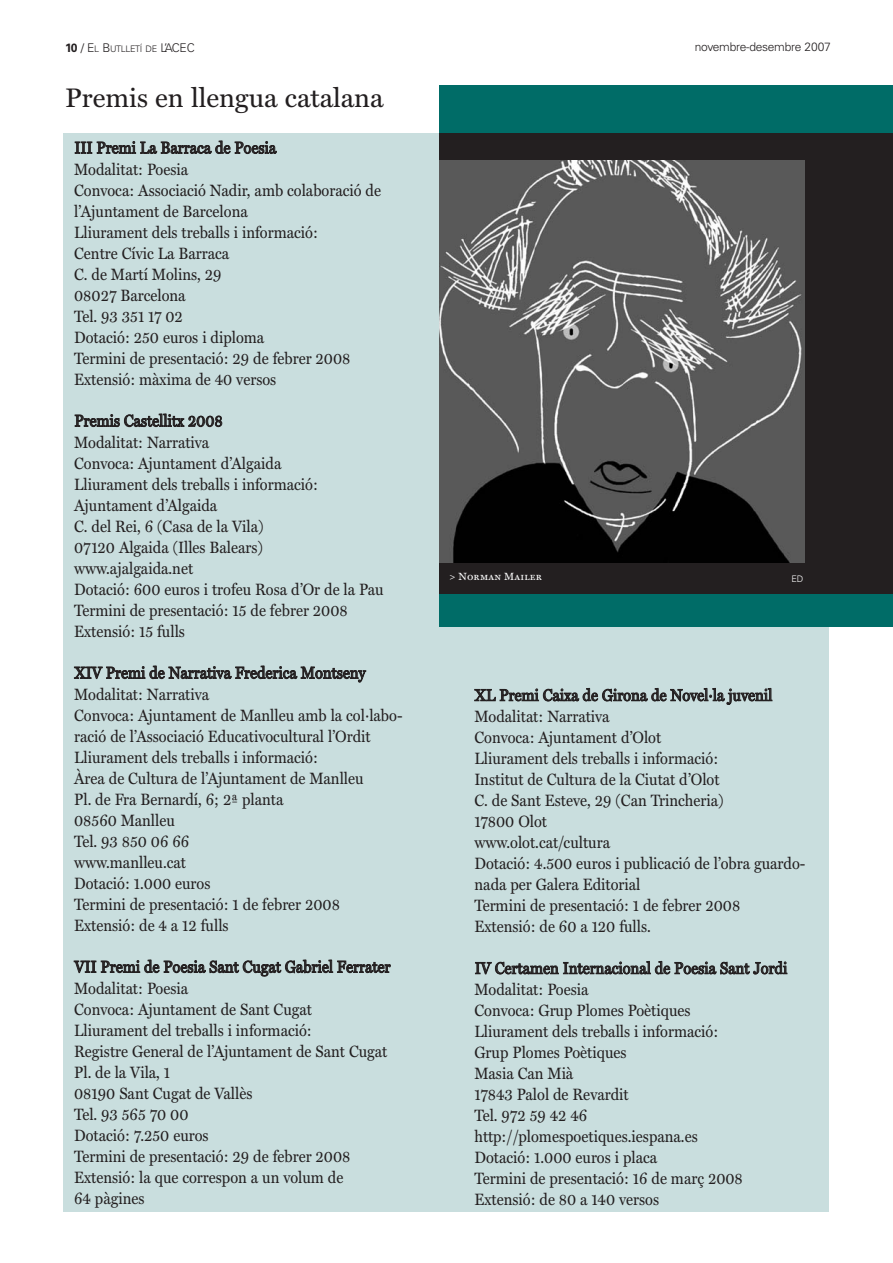
<style>
.page{position:relative;width:893px;height:1263px;background:#fff}
.page>*{position:absolute;margin:0;border:0;box-sizing:border-box;transform-origin:0 0}
.t1{font:27px "Miller Text";color:#231f20}
.t2{font:16.5px/21px "Miller Text";color:#231f20;scale:.9 1}
.t3{font:300 12px "Univers";letter-spacing:-.02em;color:#231f20}
.t4{font:10.5px "Miller Text Roman SC";letter-spacing:.02em;color:#fff}
.t5{font:300 9px "Univers";letter-spacing:-.03em;color:#231f20}
.t6{font:300 9px "Univers";color:#fff}
.s1{font-weight:700;font-size:12px}
.s2{font-size:12px}
</style>
<div class="page">
<div style="left:64px;top:107px;width:765px;height:1105px;background:#c9dede"></div>
<div style="left:64px;top:85px;width:765px;height:48px;background:#fff"></div>
<div style="left:439px;top:85px;width:454px;height:542px;background:#006c67"></div>
<div style="left:439px;top:133px;width:454px;height:460px;background:#231f20"></div>
<img style="left:439px;top:160px;width:365px;height:403px">
<p class="t5" style="left:65px;top:45px;width:131px"><span class="s1">10</span> <span class="s2">/ E</span>L <span class="s2">B</span>UTLLETÍ DE <span class="s2">L’ACEC</span></p>
<p class="t3" style="left:695px;top:43px;width:137px">novembre-desembre 2007</p>
<p class="t1" style="left:65px;top:82px;width:320px">Premis en llengua catalana</p>
<p class="t2" style="left:74px;top:137px;width:342px">III Premi La Barraca de Poesia<br>Modalitat: Poesia<br>Convoca: Associació Nadir, amb colaboració de l’Ajuntament de Barcelona<br>Lliurament dels treballs i informació:<br>Centre Cívic La Barraca<br>C. de Martí Molins, 29<br>08027 Barcelona<br>Tel. 93 351 17 02<br>Dotació: 250 euros i diploma<br>Termini de presentació: 29 de febrer 2008<br>Extensió: màxima de 40 versos</p>
<p class="t2" style="left:74px;top:410px;width:345px">Premis Castellitx 2008<br>Modalitat: Narrativa<br>Convoca: Ajuntament d’Algaida<br>Lliurament dels treballs i informació:<br>Ajuntament d’Algaida<br>C. del Rei, 6 (Casa de la Vila)<br>07120 Algaida (Illes Balears) www.ajalgaida.net<br>Dotació: 600 euros i trofeu Rosa d’Or de la Pau<br>Termini de presentació: 15 de febrer 2008<br>Extensió: 15 fulls</p>
<p class="t2" style="left:74px;top:662px;width:366px">XIV Premi de Narrativa Frederica Montseny<br>Modalitat: Narrativa<br>Convoca: Ajuntament de Manlleu amb la col·labo&shy;ració de l’Associació Educativocultural l’Ordit<br>Lliurament dels treballs i informació:<br>Àrea de Cultura de l’Ajuntament de Manlleu<br>Pl. de Fra Bernardí, 6; 2ª planta<br>08560 Manlleu<br>Tel. 93 850 06 66<br>www.manlleu.cat<br>Dotació: 1.000 euros<br>Termini de presentació: 1 de febrer 2008<br>Extensió: de 4 a 12 fulls</p>
<p class="t2" style="left:74px;top:956px;width:353px">VII Premi de Poesia Sant Cugat Gabriel Ferrater<br>Modalitat: Poesia<br>Convoca: Ajuntament de Sant Cugat<br>Lliurament del treballs i informació:<br>Registre General de l’Ajuntament de Sant Cugat<br>Pl. de la Vila, 1<br>08190 Sant Cugat de Vallès<br>Tel. 93 565 70 00<br>Dotació: 7.250 euros<br>Termini de presentació: 29 de febrer 2008<br>Extensió: la que correspon a un volum de<br>64 pàgines</p>
<p class="t4" style="left:449px;top:570px;width:94px">&gt; Norman Mailer</p>
<p class="t6" style="left:791px;top:575px;width:13px">ED</p>
<p class="t2" style="left:474px;top:684px;width:369px">XL Premi Caixa de Girona de Novel·la juvenil<br>Modalitat: Narrativa<br>Convoca: Ajuntament d’Olot<br>Lliurament dels treballs i informació:<br>Institut de Cultura de la Ciutat d’Olot<br>C. de Sant Esteve, 29 (Can Trincheria)<br>17800 Olot<br>www.olot.cat/cultura<br>Dotació: 4.500 euros i publicació de l’obra guardo&shy;nada per Galera Editorial<br>Termini de presentació: 1 de febrer 2008<br>Extensió: de 60 a 120 fulls.</p>
<p class="t2" style="left:474px;top:957px;width:349px">IV Certamen Internacional de Poesia Sant Jordi<br>Modalitat: Poesia<br>Convoca: Grup Plomes Poètiques<br>Lliurament dels treballs i informació:<br>Grup Plomes Poètiques<br>Masia Can Mià<br>17843 Palol de Revardit<br>Tel. 972 59 42 46 http://plomespoetiques.iespana.es<br>Dotació: 1.000 euros i placa<br>Termini de presentació: 16 de març 2008<br>Extensió: de 80 a 140 versos</p>
</div>
